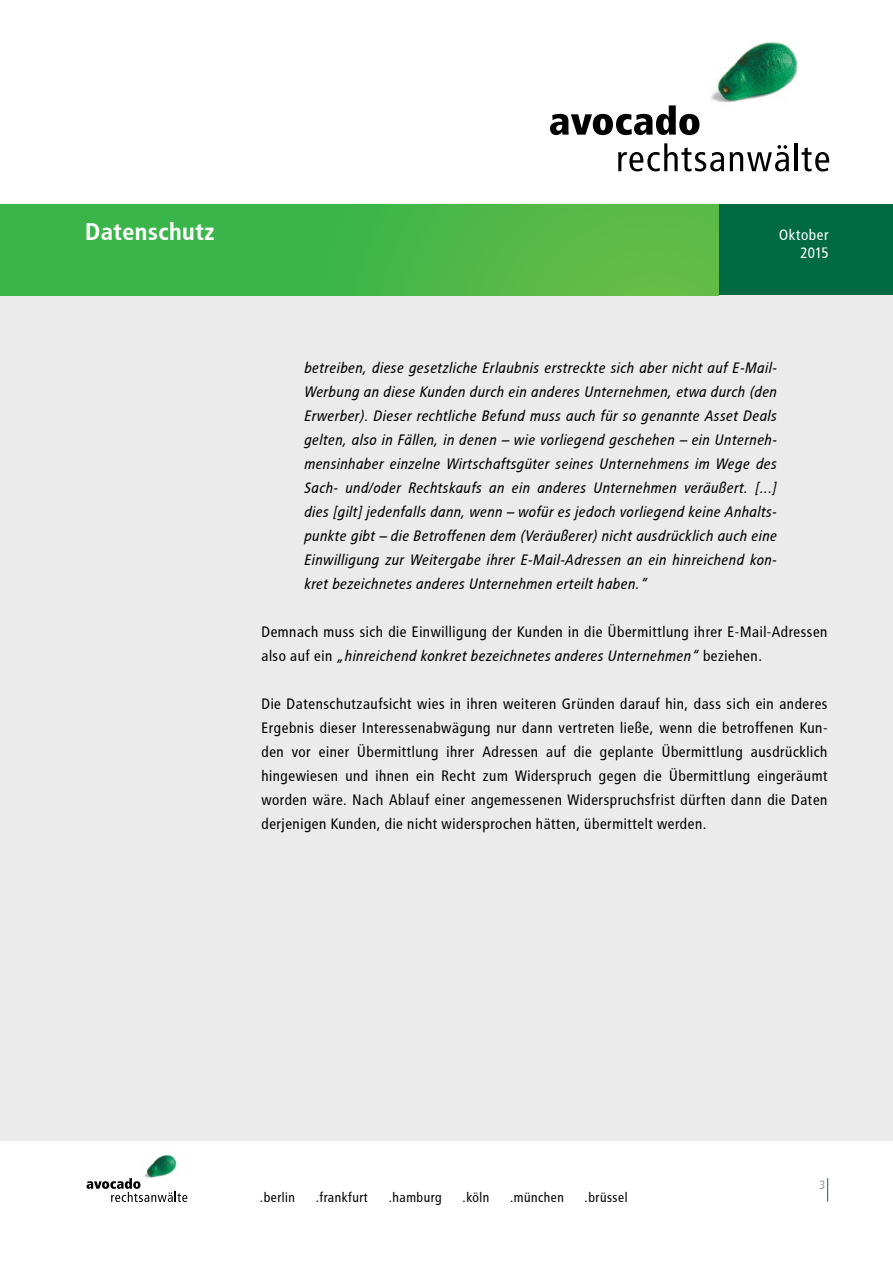
<style>
.page{position:relative;width:893px;height:1263px;background:#fff}
.page>*{position:absolute;margin:0;border:0;box-sizing:border-box;transform-origin:0 0}
.t1{font:700 24px "Avocado";color:#fff}
.t2{font:italic 15px/24px "Avocado";color:#000;text-align:justify}
.t3{font:15px/24px "Avocado";color:#000}
.t4{font:15px/18px "Avocado";color:#fff;text-align:right}
.t5{font:13.5px "Avocado";color:#000}
.t6{font:12px "Avocado";color:#97999c}
.s1{font-style:italic}
</style>
<div class="page">
<img style="left:711px;top:42px;width:87px;height:61px">
<svg style="left:550px;top:105px;width:149px;height:30px"></svg>
<svg style="left:618px;top:143px;width:106px;height:28px"></svg>
<svg style="left:730px;top:145px;width:59px;height:26px"></svg>
<hr style="left:795px;top:143px;width:3px;height:28px;background:#000">
<svg style="left:802px;top:147px;width:27px;height:24px"></svg>
<div style="left:719px;top:204px;width:174px;height:92px;background:#006a45"></div>
<svg style="left:827px;top:1178px;width:1px;height:23px"></svg>
<div style="left:0;top:296px;width:893px;height:845px;background:#ebebec"></div>
<img style="left:144px;top:1154px;width:33px;height:24px">
<svg style="left:87px;top:1178px;width:100px;height:24px"></svg>
<div style="left:0;top:204px;width:719px;height:92px;background:linear-gradient(to right,#2eb34b,#61bb46)"></div>
<h1 class="t1" style="left:85px;top:218px;width:131px">Datenschutz</h1>
<p class="t4" style="left:779px;top:226px;width:51px">Oktober<br>2015</p>
<p class="t2" style="left:304px;top:355px;width:475px">betreiben, diese gesetzliche Erlaubnis erstreckte sich aber nicht auf E-Mail-Werbung an diese Kunden durch ein anderes Unternehmen, etwa durch (den Erwerber). Dieser rechtliche Befund muss auch für so genannte Asset Deals gelten, also in Fällen, in denen – wie vorliegend geschehen – ein Unterneh&shy;mensinhaber einzelne Wirtschaftsgüter seines Unternehmens im Wege des Sach- und/oder Rechtskaufs an ein anderes Unternehmen veräußert. [...] dies [gilt] jedenfalls dann, wenn – wofür es jedoch vorliegend keine Anhalts&shy;punkte gibt – die Betroffenen dem (Veräußerer) nicht ausdrücklich auch eine Einwilligung zur Weitergabe ihrer E-Mail-Adressen an ein hinreichend kon&shy;kret bezeichnetes anderes Unternehmen erteilt haben.“</p>
<p class="t3" style="left:261px;top:619px;width:568px">Demnach muss sich die Einwilligung der Kunden in die Übermittlung ihrer E-Mail-Adressen also auf ein <span class="s1">„hinreichend konkret bezeichnetes anderes Unternehmen“</span> beziehen.</p>
<p class="t3" style="left:261px;top:691px;width:568px;text-align:justify">Die Datenschutzaufsicht wies in ihren weiteren Gründen darauf hin, dass sich ein anderes Ergebnis dieser Interessenabwägung nur dann vertreten ließe, wenn die betroffenen Kun&shy;den vor einer Übermittlung ihrer Adressen auf die geplante Übermittlung ausdrücklich hingewiesen und ihnen ein Recht zum Widerspruch gegen die Übermittlung eingeräumt worden wäre. Nach Ablauf einer angemessenen Widerspruchsfrist dürften dann die Daten derjenigen Kunden, die nicht widersprochen hätten, übermittelt werden.</p>
<p class="t5" style="left:260px;top:1189px;width:37px">.berlin</p>
<p class="t5" style="left:316px;top:1189px;width:54px">.frankfurt</p>
<p class="t5" style="left:389px;top:1189px;width:55px">.hamburg</p>
<p class="t5" style="left:463px;top:1189px;width:29px">.köln</p>
<p class="t5" style="left:510px;top:1189px;width:56px">.münchen</p>
<p class="t5" style="left:585px;top:1189px;width:45px">.brüssel</p>
<p class="t6" style="left:819px;top:1178px;width:8px">3</p>
</div>
